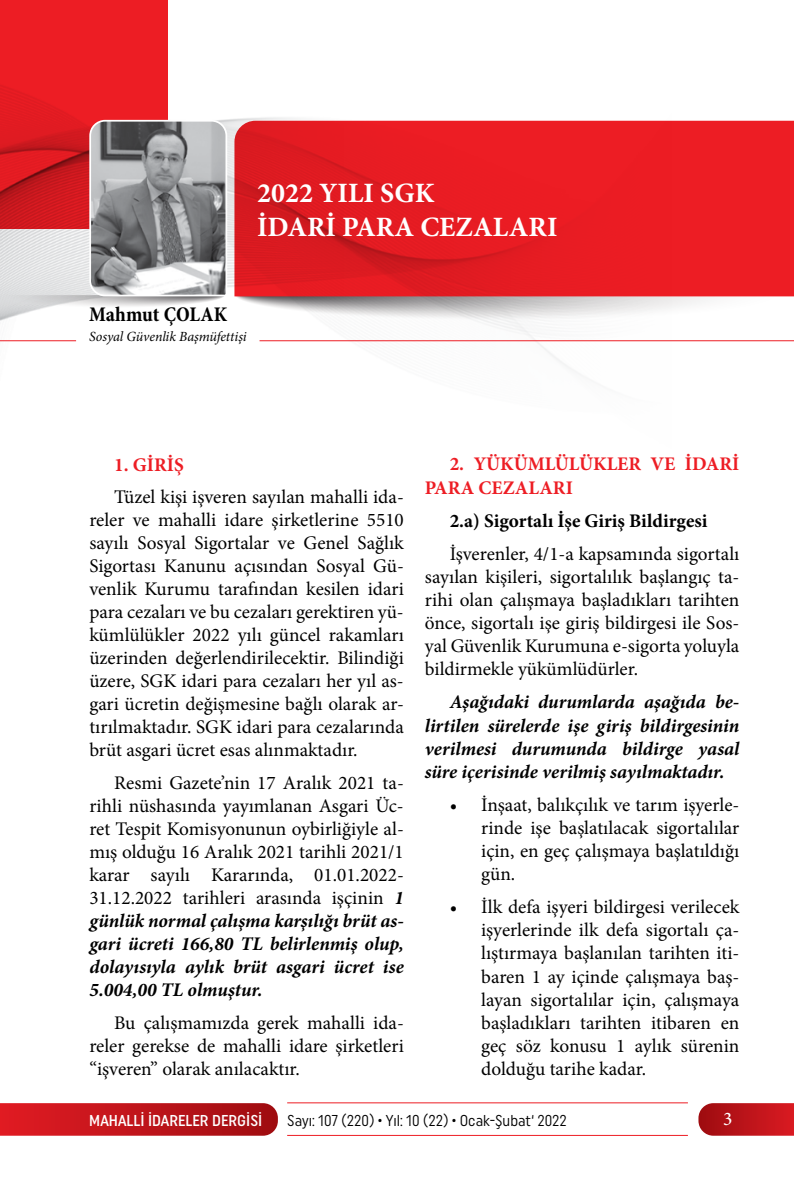
<style>
.page{position:relative;width:794px;height:1191px;background:#fff}
.page>*{position:absolute;margin:0;border:0;box-sizing:border-box;transform-origin:0 0}
.t1{font:700 28px/33.6px "Minion Pro";color:#fff}
.t2{font:700 condensed 21px "Minion Pro";color:#000}
.t3{font:19.25px/22.9px "Minion Pro";color:#000;text-align:justify}
.t4{font:italic 700 19.25px/23.1px "Minion Pro";letter-spacing:-.005em;color:#000;text-align:justify}
.t5{font:700 19.25px/23.1px "Minion Pro";color:#ed1d24}
.t6{font:700 19.25px "Minion Pro";color:#000}
.t7{font:500 19.25px "Minion Pro";color:#fff}
.t8{font:15.75px "Uniform Condensed";color:#000;scale:.95 1}
.t9{font:500 15.75px "Uniform Condensed";color:#fff}
.t10{font:italic 14px "Minion Pro";letter-spacing:-.01em;color:#000}
.s1{font-weight:700;font-style:italic}
</style>
<div class="page">
<svg style="left:0;top:1103px;width:278px;height:32px;background:#c0171d"></svg>
<svg style="left:698px;top:1103px;width:96px;height:32px;background:#be1c22"></svg>
<hr style="left:287px;top:1102px;width:401px;height:1px;background:#ed1d24">
<hr style="left:287px;top:1135px;width:401px;height:1px;background:#ed1d24">
<img style="left:0;top:0;width:785px;height:369px">
<svg style="left:0;top:119px;width:228px;height:189px;background:#b3898c"></svg>
<hr style="left:259px;top:340px;width:535px;height:1px;background:#ed1d24">
<hr style="left:0;top:340px;width:76px;height:1px;background:#ed1d24">
<h1 class="t1" style="left:257px;top:176px;width:302px">2022 YILI SGK<br>İDARİ PARA CEZALARI</h1>
<p class="t2" style="left:89px;top:300px;width:139px">Mahmut ÇOLAK</p>
<p class="t10" style="left:89px;top:327px;width:159px">Sosyal Güvenlik Başmüfettişi</p>
<p class="t5" style="left:114px;top:452px;width:71px">1. GİRİŞ</p>
<p class="t3" style="left:89px;top:486px;width:316px;text-indent:25px">Tüzel kişi işveren sayılan mahalli ida&shy;reler ve mahalli idare şirketlerine 5510 sayılı Sosyal Sigortalar ve Genel Sağlık Sigortası Kanunu açısından Sosyal Gü&shy;venlik Kurumu tarafından kesilen idari para cezaları ve bu cezaları gerektiren yü&shy;kümlülükler 2022 yılı güncel rakamları üzerinden değerlendirilecektir. Bilindiği üzere, SGK idari para cezaları her yıl as&shy;gari ücretin değişmesine bağlı olarak ar&shy;tırılmaktadır. SGK idari para cezalarında brüt asgari ücret esas alınmaktadır.</p>
<p class="t3" style="left:89px;top:771px;width:316px;text-indent:25px">Resmi Gazete’nin 17 Aralık 2021 ta&shy;rihli nüshasında yayımlanan Asgari Üc&shy;ret Tespit Komisyonunun oybirliğiyle al&shy;mış olduğu 16 Aralık 2021 tarihli 2021/1 karar sayılı Kararında, 01.01.2022- 31.12.2022 tarihleri arasında işçinin <span class="s1">1 günlük normal çalışma karşılığı brüt as&shy;gari ücreti 166,80 TL belirlenmiş olup, dolayısıyla aylık brüt asgari ücret ise 5.004,00 TL olmuştur.</span></p>
<p class="t3" style="left:89px;top:1011px;width:316px;text-indent:25px">Bu çalışmamızda gerek mahalli ida&shy;reler gerekse de mahalli idare şirketleri “işveren” olarak anılacaktır.</p>
<p class="t5" style="left:425px;top:452px;width:316px;text-indent:25px">2. YÜKÜMLÜLÜKLER VE İDARİ<br>PARA CEZALARI</p>
<p class="t6" style="left:450px;top:507px;width:259px">2.a) Sigortalı İşe Giriş Bildirgesi</p>
<p class="t3" style="left:425px;top:542px;width:316px;text-indent:25px">İşverenler, 4/1-a kapsamında sigortalı sayılan kişileri, sigortalılık başlangıç ta&shy;rihi olan çalışmaya başladıkları tarihten önce, sigortalı işe giriş bildirgesi ile Sos&shy;yal Güvenlik Kurumuna e-sigorta yoluyla bildirmekle yükümlüdürler.</p>
<p class="t4" style="left:425px;top:690px;width:316px;text-indent:25px">Aşağıdaki durumlarda aşağıda be&shy;lirtilen sürelerde işe giriş bildirgesinin verilmesi durumunda bildirge yasal süre içerisinde verilmiş sayılmaktadır.</p>
<p class="t3" style="left:481px;top:793px;width:260px;text-indent:-31px">• İnşaat, balıkçılık ve tarım işyerle&shy;rinde işe başlatılacak sigortalılar için, en geç çalışmaya başlatıldığı gün.</p>
<p class="t3" style="left:481px;top:895px;width:260px;text-indent:-31px">• İlk defa işyeri bildirgesi verilecek işyerlerinde ilk defa sigortalı ça&shy;lıştırmaya başlanılan tarihten iti&shy;baren 1 ay içinde çalışmaya baş&shy;layan sigortalılar için, çalışmaya başladıkları tarihten itibaren en geç söz konusu 1 aylık sürenin dolduğu tarihe kadar.</p>
<p class="t9" style="left:89px;top:1111px;width:175px">MAHALLİ İDARELER DERGİSİ</p>
<p class="t8" style="left:287px;top:1111px;width:296px">Sayı: 107 (220) • Yıl: 10 (22) • Ocak-Şubat‘ 2022</p>
<p class="t7" style="left:723px;top:1106px;width:11px">3</p>
</div>
